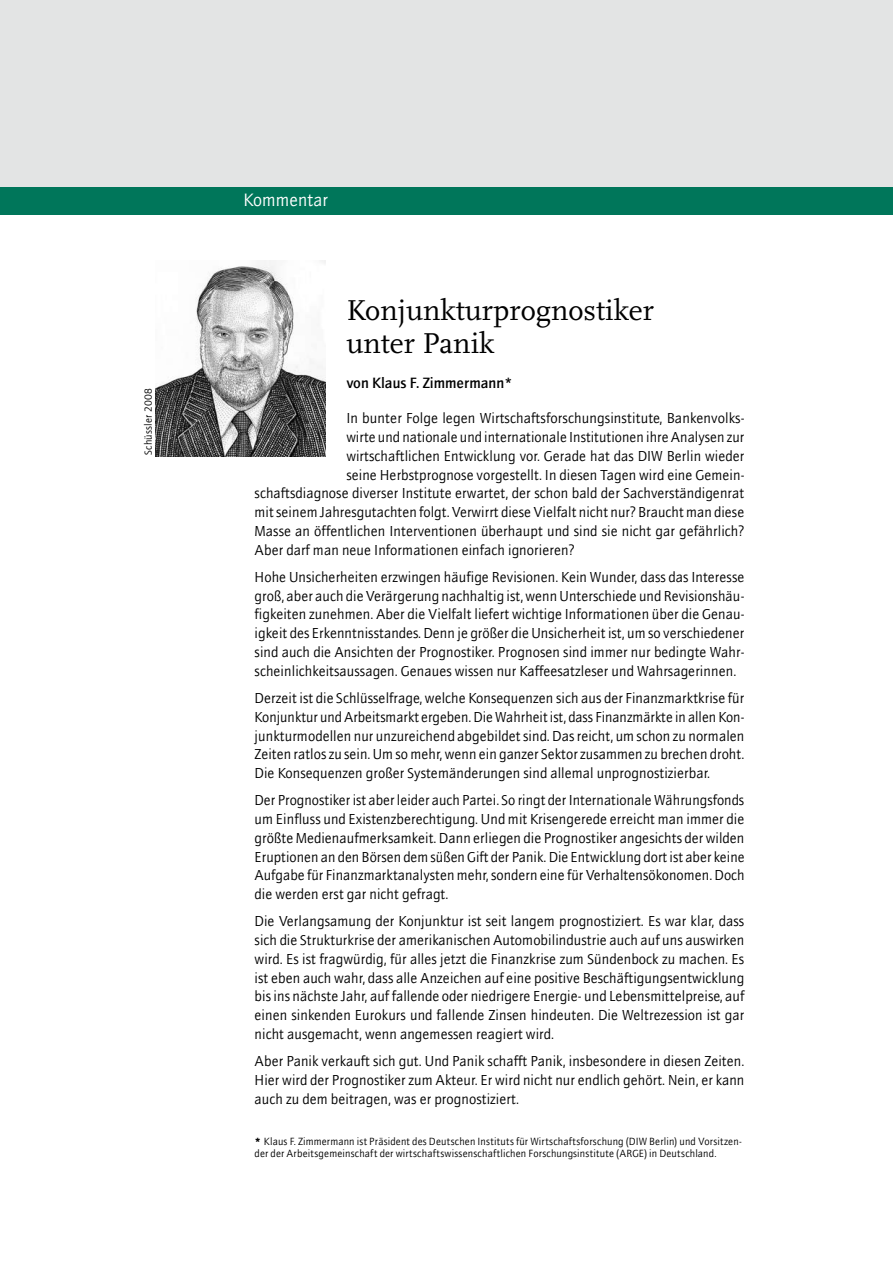
<style>
.page{position:relative;width:893px;height:1263px;background:#fff}
.page>*{position:absolute;margin:0;border:0;box-sizing:border-box;transform-origin:0 0}
.t1{font:30px/33px "Scala";color:#000}
.t2{font:18px "AT Quay Sans";color:#fff}
.t3{font:500 15px "AT Quay Sans";color:#000}
.t4{font:14.55px/18.8px "AT Quay Sans";letter-spacing:.005em;color:#000;text-align:justify}
.t5{font:10.5px/12px "AT Quay Sans";letter-spacing:.015em;color:#000}
.s1{font-weight:900}
</style>
<div class="page">
<div style="left:0;top:0;width:893px;height:189px;background:#e3e4e4"></div>
<div style="left:0;top:187px;width:893px;height:27px;background:#00765a"></div>
<img style="left:156px;top:261px;width:169px;height:195px">
<p class="t5" style="left:142px;top:455px;width:69px;rotate:-90deg">Schüssler 2008</p>
<p class="t2" style="left:243px;top:189px;width:86px">Kommentar</p>
<h1 class="t1" style="left:346px;top:294px;width:309px">Konjunkturprognostiker unter Panik</h1>
<p class="t3" style="left:346px;top:374px;width:168px">von Klaus F. Zimmermann*</p>
<p class="t4" style="left:346px;top:409px;width:400px">In bunter Folge legen Wirtschaftsforschungsinstitute, Bankenvolks-</p>
<p class="t4" style="left:346px;top:428px;width:400px">wirte und nationale und internationale Institutionen ihre Analysen zur</p>
<p class="t4" style="left:346px;top:446px;width:400px">wirtschaftlichen Entwicklung vor. Gerade hat das DIW Berlin wieder</p>
<p class="t4" style="left:346px;top:465px;width:400px">seine Herbstprognose vorgestellt. In diesen Tagen wird eine Gemein-</p>
<p class="t4" style="left:255px;top:484px;width:491px">schaftsdiagnose diverser Institute erwartet, der schon bald der Sachverständigenrat</p>
<p class="t4" style="left:255px;top:503px;width:491px">mit seinem Jahresgutachten folgt. Verwirrt diese Vielfalt nicht nur? Braucht man diese</p>
<p class="t4" style="left:255px;top:521px;width:491px">Masse an öffentlichen Interventionen überhaupt und sind sie nicht gar gefährlich?</p>
<p class="t4" style="left:255px;top:540px;width:321px">Aber darf man neue Informationen einfach ignorieren?</p>
<p class="t4" style="left:255px;top:567px;width:491px">Hohe Unsicherheiten erzwingen häufige Revisionen. Kein Wunder, dass das Interesse groß, aber auch die Verärgerung nachhaltig ist, wenn Unterschiede und Revisionshäu&shy;figkeiten zunehmen. Aber die Vielfalt liefert wichtige Informationen über die Genau&shy;igkeit des Erkenntnisstandes. Denn je größer die Unsicherheit ist, um so verschiedener sind auch die Ansichten der Prognostiker. Prognosen sind immer nur bedingte Wahr&shy;scheinlichkeitsaussagen. Genaues wissen nur Kaffeesatzleser und Wahrsagerinnen.</p>
<p class="t4" style="left:255px;top:688px;width:491px">Derzeit ist die Schlüsselfrage, welche Konsequenzen sich aus der Finanzmarktkrise für Konjunktur und Arbeitsmarkt ergeben. Die Wahrheit ist, dass Finanzmärkte in allen Kon&shy;junkturmodellen nur unzureichend abgebildet sind. Das reicht, um schon zu normalen Zeiten ratlos zu sein. Um so mehr, wenn ein ganzer Sektor zusammen zu brechen droht.<br>Die Konsequenzen großer Systemänderungen sind allemal unprognostizierbar.</p>
<p class="t4" style="left:255px;top:791px;width:492px">Der Prognostiker ist aber leider auch Partei. So ringt der Internationale Währungsfonds um Einfluss und Existenzberechtigung. Und mit Krisengerede erreicht man immer die größte Medienaufmerksamkeit. Dann erliegen die Prognostiker angesichts der wilden Eruptionen an den Börsen dem süßen Gift der Panik. Die Entwicklung dort ist aber keine Aufgabe für Finanzmarktanalysten mehr, sondern eine für Verhaltensökonomen. Doch die werden erst gar nicht gefragt.</p>
<p class="t4" style="left:255px;top:912px;width:491px">Die Verlangsamung der Konjunktur ist seit langem prognostiziert. Es war klar, dass sich die Strukturkrise der amerikanischen Automobilindustrie auch auf uns auswirken wird. Es ist fragwürdig, für alles jetzt die Finanzkrise zum Sündenbock zu machen. Es ist eben auch wahr, dass alle Anzeichen auf eine positive Beschäftigungsentwicklung bis ins nächste Jahr, auf fallende oder niedrigere Energie- und Lebensmittelpreise, auf einen sinkenden Eurokurs und fallende Zinsen hindeuten. Die Weltrezession ist gar nicht ausgemacht, wenn angemessen reagiert wird.</p>
<p class="t4" style="left:255px;top:1051px;width:491px">Aber Panik verkauft sich gut. Und Panik schafft Panik, insbesondere in diesen Zeiten.<br>Hier wird der Prognostiker zum Akteur. Er wird nicht nur endlich gehört. Nein, er kann auch zu dem beitragen, was er prognostiziert.</p>
<p class="t5" style="left:255px;top:1136px;width:489px"><span class="s1">*</span> Klaus F. Zimmermann ist Präsident des Deutschen Instituts für Wirtschaftsforschung (DIW Berlin) und Vorsitzen&shy;der der Arbeitsgemeinschaft der wirtschaftswissenschaftlichen Forschungsinstitute (ARGE) in Deutschland.</p>
</div>
